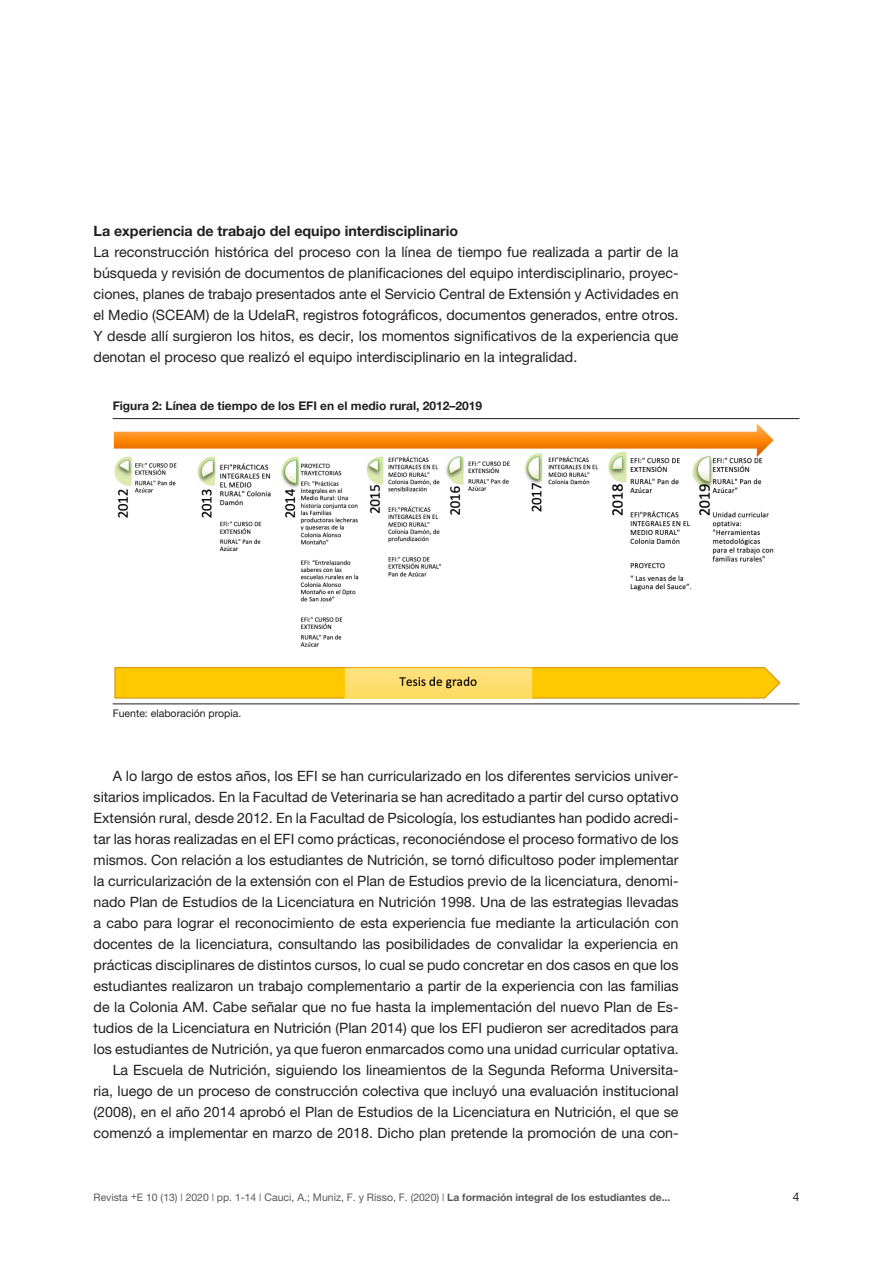
<style>
.page{position:relative;width:893px;height:1263px;background:#fff}
.page>*{position:absolute;margin:0;border:0;box-sizing:border-box;transform-origin:0 0}
.Cuerpo__E_digital{font:14.25px/21px "Helvetica Neue";color:#231f20;text-align:justify}
.Cuerpo__E_digital_1e{font:14.25px/21px "Helvetica Neue";color:#231f20;text-align:justify}
.Subtitulo__E{font:700 14.25px "Helvetica Neue";color:#231f20}
.Tabla_-_título{font:700 12px "Helvetica Neue";color:#231f20}
.t1{font:12px "Helvetica Neue";color:#231f20}
.Tabla_-_pie{font:10.5px "Helvetica Neue";color:#231f20}
.t2{font:700 10.35px "Helvetica Neue";color:#57585a}
.s1{font-weight:400}
.s2{font-weight:400;font-size:10.5px}
</style>
<div class="page">
<hr style="left:113px;top:703px;width:686px;height:1px;background:#231f20">
<hr style="left:113px;top:418px;width:686px;height:1px;background:#231f20">
<img style="left:113px;top:423px;width:668px;height:276px">
<p class="Subtitulo__E" style="left:94px;top:222px;width:366px">La experiencia de trabajo del equipo interdisciplinario</p>
<p class="Cuerpo__E_digital_1e" style="left:94px;top:241px;width:587px">La reconstrucción histórica del proceso con la línea de tiempo fue realizada a partir de la búsqueda y revisión de documentos de planificaciones del equipo interdisciplinario, proyec&shy;ciones, planes de trabajo presentados ante el Servicio Central de Extensión y Actividades en el Medio (SCEAM) de la UdelaR, registros fotográficos, documentos generados, entre otros.<br>Y desde allí surgieron los hitos, es decir, los momentos significativos de la experiencia que denotan el proceso que realizó el equipo interdisciplinario en la integralidad.</p>
<p class="Tabla_-_título" style="left:113px;top:398px;width:371px">Figura 2: Línea de tiempo de los EFI en el medio rural, 2012–2019</p>
<p class="Tabla_-_pie" style="left:113px;top:707px;width:130px">Fuente: elaboración propia.</p>
<p class="Cuerpo__E_digital" style="left:94px;top:765px;width:587px;text-indent:19px">A lo largo de estos años, los EFI se han curricularizado en los diferentes servicios univer&shy;sitarios implicados. En la Facultad de Veterinaria se han acreditado a partir del curso optativo Extensión rural, desde 2012. En la Facultad de Psicología, los estudiantes han podido acredi&shy;tar las horas realizadas en el EFI como prácticas, reconociéndose el proceso formativo de los mismos. Con relación a los estudiantes de Nutrición, se tornó dificultoso poder implementar la curricularización de la extensión con el Plan de Estudios previo de la licenciatura, denomi&shy;nado Plan de Estudios de la Licenciatura en Nutrición 1998. Una de las estrategias llevadas a cabo para lograr el reconocimiento de esta experiencia fue mediante la articulación con docentes de la licenciatura, consultando las posibilidades de convalidar la experiencia en prácticas disciplinares de distintos cursos, lo cual se pudo concretar en dos casos en que los estudiantes realizaron un trabajo complementario a partir de la experiencia con las familias de la Colonia AM. Cabe señalar que no fue hasta la implementación del nuevo Plan de Es&shy;tudios de la Licenciatura en Nutrición (Plan 2014) que los EFI pudieron ser acreditados para los estudiantes de Nutrición, ya que fueron enmarcados como una unidad curricular optativa.</p>
<p class="Cuerpo__E_digital" style="left:94px;top:1059px;width:586px;text-indent:19px">La Escuela de Nutrición, siguiendo los lineamientos de la Segunda Reforma Universita&shy;ria, luego de un proceso de construcción colectiva que incluyó una evaluación institucional (2008), en el año 2014 aprobó el Plan de Estudios de la Licenciatura en Nutrición, el que se comenzó a implementar en marzo de 2018. Dicho plan pretende la promoción de una con-</p>
<p class="t2" style="left:94px;top:1191px;width:578px"><span class="s1">Revista +E 10 (13) | 2020 | pp. 1-14 |</span> <span class="s2">Cauci, A.; Muniz, F. y Risso, F.</span> <span class="s1">(2020) |</span> La formación integral de los estudiantes de...</p>
<p class="t1" style="left:793px;top:1189px;width:8px">4</p>
</div>
